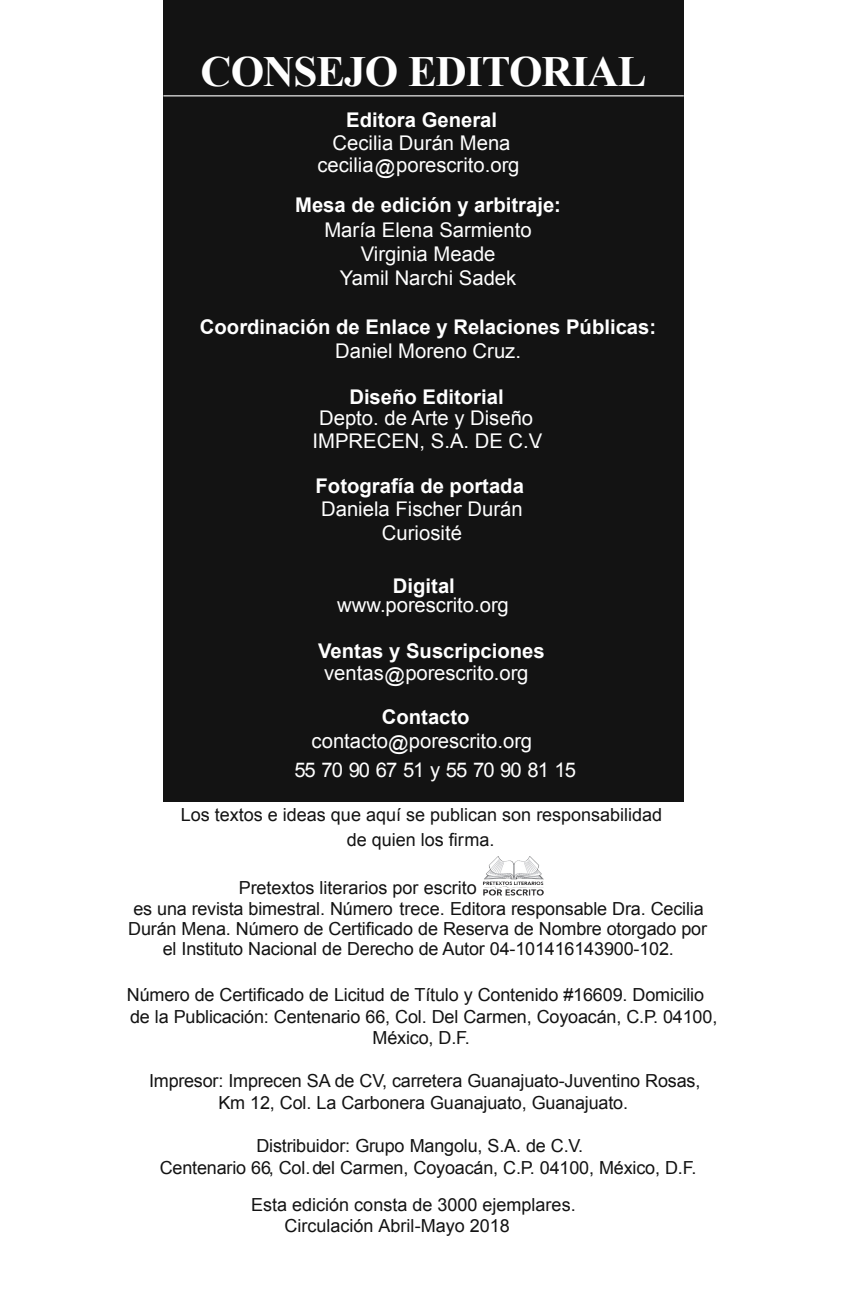
<style>
.page{position:relative;width:862px;height:1308px;background:#fff}
.page>*{position:absolute;margin:0;border:0;box-sizing:border-box;transform-origin:0 0}
.t1{font:700 42.98px "Times New Roman";letter-spacing:-.02em;color:#fff}
.t2{font:20.25px/24.3px "Arial";color:#fff;text-align:center}
.t3{font:700 20.25px "Arial";color:#fff}
.t4{font:18px/21.6px "Arial";letter-spacing:-.01em;color:#131313;text-align:center}
</style>
<div class="page">
<div style="left:163px;top:0;width:520px;height:801px;background:#131313"></div>
<hr style="left:163px;top:95px;width:520px;height:1px;background:#fff">
<img style="left:483px;top:856px;width:61px;height:40px">
<h1 class="t1" style="left:200px;top:42px;width:447px">CONSEJO EDITORIAL</h1>
<p class="t3" style="left:346px;top:106px;width:152px">Editora General</p>
<p class="t2" style="left:317px;top:131px;width:203px;line-height:22.5px">Cecilia Durán Mena cecilia@porescrito.org</p>
<p class="t3" style="left:295px;top:192px;width:267px">Mesa de edición y arbitraje:</p>
<p class="t2" style="left:324px;top:217px;width:209px">María Elena Sarmiento<br>Virginia Meade<br>Yamil Narchi Sadek</p>
<p class="t3" style="left:200px;top:313px;width:457px">Coordinación de Enlace y Relaciones Públicas:</p>
<p class="t2" style="left:335px;top:339px;width:187px">Daniel Moreno Cruz.</p>
<p class="t3" style="left:349px;top:383px;width:156px">Diseño Editorial</p>
<p class="t2" style="left:319px;top:406px;width:215px">Depto. de Arte y Diseño</p>
<p class="t2" style="left:312px;top:429px;width:231px">IMPRECEN, S.A. DE C.V.</p>
<p class="t3" style="left:315px;top:472px;width:210px">Fotografía de portada</p>
<p class="t2" style="left:321px;top:496px;width:203px">Daniela Fischer Durán<br>Curiosité</p>
<p class="t3" style="left:393px;top:572px;width:63px">Digital</p>
<p class="t2" style="left:337px;top:593px;width:173px">www.porescrito.org</p>
<p class="t3" style="left:318px;top:637px;width:228px">Ventas y Suscripciones</p>
<p class="t2" style="left:324px;top:661px;width:206px">ventas@porescrito.org</p>
<p class="t3" style="left:381px;top:704px;width:89px">Contacto</p>
<p class="t2" style="left:294px;top:726px;width:283px;line-height:29.5px;text-align:left;text-indent:17px">contacto@porescrito.org<br>55 70 90 67 51 y 55 70 90 81 15</p>
<p class="t4" style="left:180px;top:803px;width:482px;line-height:24.3px">Los textos e ideas que aquí se publican son responsabilidad de quien los firma.</p>
<p class="t4" style="left:238px;top:877px;width:239px">Pretextos literarios por escrito</p>
<p class="t4" style="left:133px;top:897px;width:571px">es una revista bimestral. Número trece. Editora responsable Dra. Cecilia</p>
<p class="t4" style="left:128px;top:917px;width:580px">Durán Mena. Número de Certificado de Reserva de Nombre otorgado por</p>
<p class="t4" style="left:163px;top:938px;width:512px">el Instituto Nacional de Derecho de Autor 04-101416143900-102.</p>
<p class="t4" style="left:127px;top:984px;width:578px">Número de Certificado de Licitud de Título y Contenido #16609. Domicilio</p>
<p class="t4" style="left:130px;top:1005px;width:588px">de la Publicación: Centenario 66, Col. Del Carmen, Coyoacán, C.P. 04100,</p>
<p class="t4" style="left:372px;top:1027px;width:99px">México, D.F.</p>
<p class="t4" style="left:149px;top:1070px;width:552px">Impresor: Imprecen SA de CV, carretera Guanajuato-Juventino Rosas,<br>Km 12, Col. La Carbonera Guanajuato, Guanajuato.</p>
<p class="t4" style="left:160px;top:1135px;width:538px;text-align:left;text-indent:97px">Distribuidor: Grupo Mangolu, S.A. de C.V.<br>Centenario 66, Col. del Carmen, Coyoacán, C.P. 04100, México, D.F.</p>
<p class="t4" style="left:284px;top:1193px;width:292px;text-align:left;text-indent:-33px">Esta edición consta de 3000 ejemplares.<br>Circulación Abril-Mayo 2018</p>
</div>
